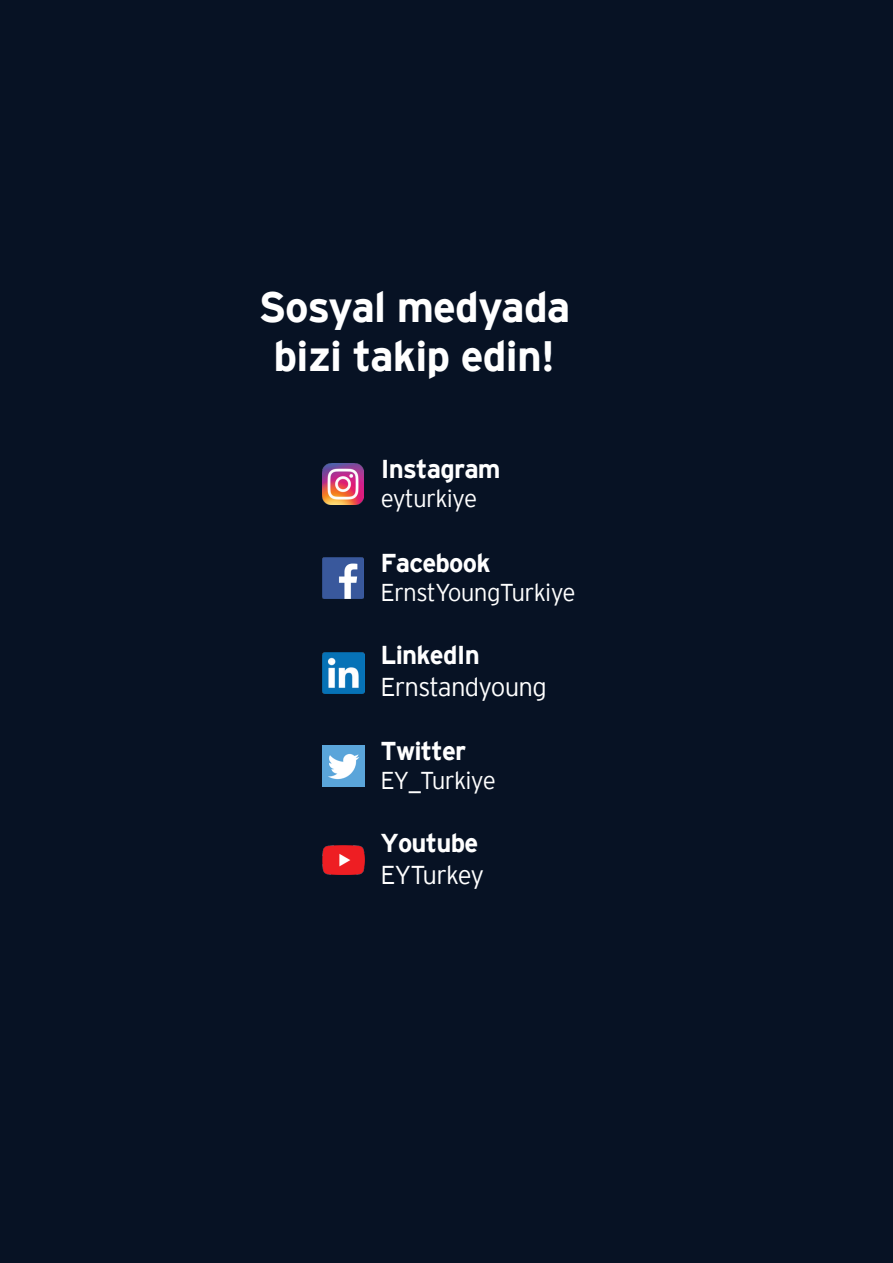
<style>
.page{position:relative;width:893px;height:1263px;background:#071224}
.page>*{position:absolute;margin:0;border:0;box-sizing:border-box;transform-origin:0 0}
.t1{font:700 42.45px/48.4px "EY Interstate";letter-spacing:-.02em;color:#fff;text-align:center}
.t2{font:700 25.8px "EY Interstate";letter-spacing:-.03em;color:#fff}
.t3{font:300 25.8px "EY Interstate";letter-spacing:-.03em;color:#fff}
.t4{font:300 24.3px "EY Interstate";letter-spacing:-.03em;color:#fff}
</style>
<div class="page">
<img style="left:323px;top:464px;width:41px;height:41px">
<img style="left:323px;top:558px;width:41px;height:41px">
<img style="left:323px;top:652px;width:41px;height:42px">
<img style="left:323px;top:745px;width:41px;height:42px">
<img style="left:323px;top:845px;width:41px;height:29px">
<h1 class="t1" style="left:258px;top:280px;width:314px">Sosyal medyada bizi takip edin!</h1>
<p class="t2" style="left:381px;top:450px;width:121px">Instagram</p>
<p class="t4" style="left:381px;top:481px;width:98px">eyturkiye</p>
<p class="t2" style="left:380px;top:544px;width:112px">Facebook</p>
<p class="t4" style="left:380px;top:575px;width:197px">ErnstYoungTurkiye</p>
<p class="t2" style="left:380px;top:637px;width:101px">LinkedIn</p>
<p class="t3" style="left:380px;top:668px;width:168px">Ernstandyoung</p>
<p class="t2" style="left:380px;top:732px;width:87px">Twitter</p>
<p class="t4" style="left:380px;top:763px;width:117px">EY_Turkiye</p>
<p class="t2" style="left:380px;top:824px;width:99px">Youtube</p>
<p class="t3" style="left:380px;top:856px;width:105px">EYTurkey</p>
</div>
